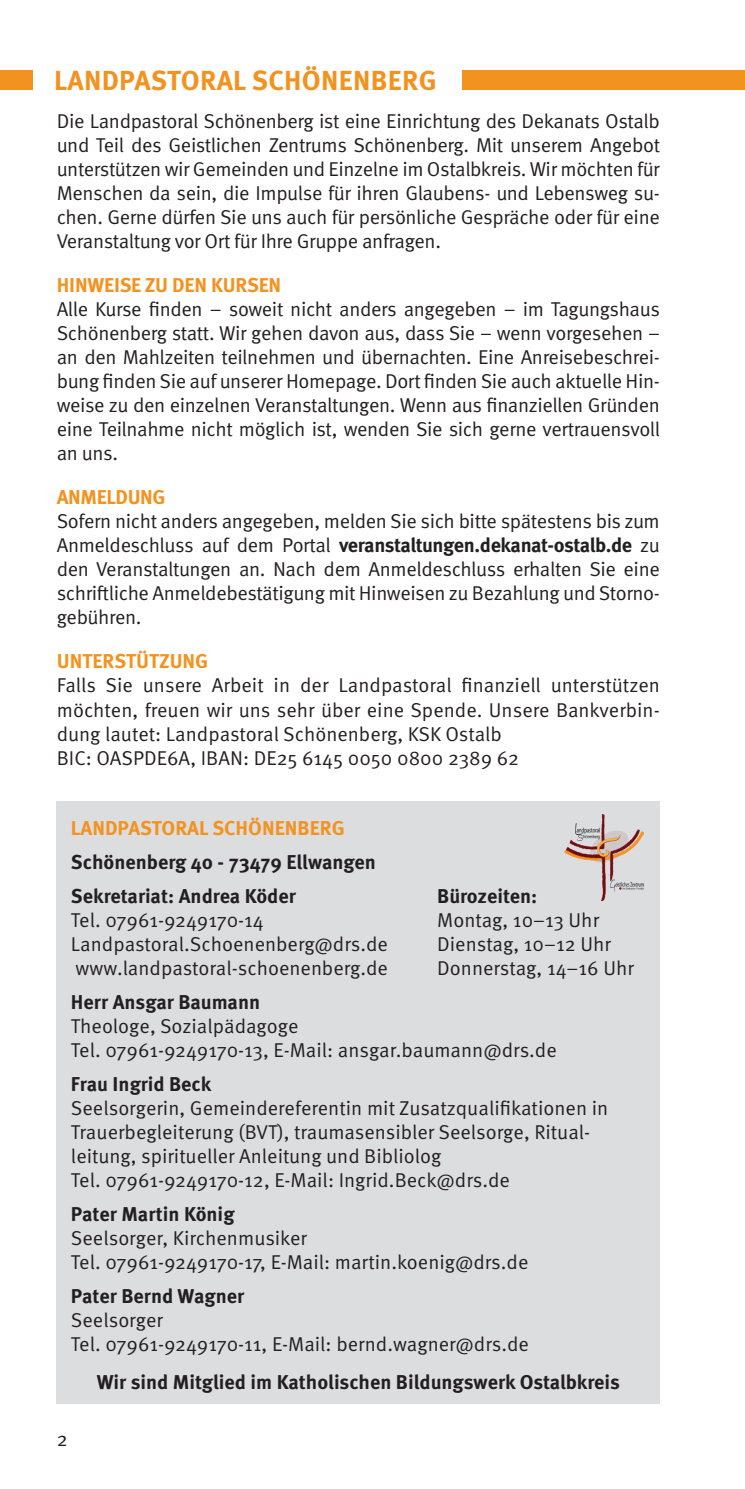
<style>
.page{position:relative;width:745px;height:1489px;background:#fff}
.page>*{position:absolute;margin:0;border:0;box-sizing:border-box;transform-origin:0 0}
.t1{font:700 27.5px "Meta OT";letter-spacing:.01em;color:#f3921f}
.t2{font:20px/24px "Meta OT Norm";letter-spacing:-.005em;color:#231f20}
.t3{font:700 20px/34px "Meta OT";color:#231f20}
.t4{font:700 20px "Meta OT";letter-spacing:-.01em;color:#f3921f}
.t5{font:700 20px "Meta OT";letter-spacing:-.025em;color:#231f20}
.s1{font-family:"Meta OT Norm";font-weight:400}
</style>
<div class="page">
<div style="left:57px;top:801px;width:602px;height:602px;background:#dcdddf"></div>
<div style="left:0;top:71px;width:744px;height:19px;background:#f3921f"></div>
<div style="left:33px;top:69px;width:428px;height:22px;background:#fff"></div>
<img style="left:564px;top:814px;width:79px;height:86px">
<h1 class="t1" style="left:54px;top:63px;width:384px">LANDPASTORAL SCHÖNENBERG</h1>
<p class="t2" style="left:57px;top:109px;width:604px;text-align:justify">Die Landpastoral Schönenberg ist eine Einrichtung des Dekanats Ostalb und Teil des Geistlichen Zentrums Schönenberg. Mit unserem Angebot unterstützen wir Gemeinden und Einzelne im Ostalbkreis. Wir möchten für Menschen da sein, die Impulse für ihren Glaubens- und Lebensweg su&shy;chen. Gerne dürfen Sie uns auch für persönliche Gespräche oder für eine Veranstaltung vor Ort für Ihre Gruppe anfragen.</p>
<p class="t4" style="left:57px;top:273px;width:226px">HINWEISE ZU DEN KURSEN</p>
<p class="t2" style="left:57px;top:297px;width:604px;text-align:justify">Alle Kurse finden – soweit nicht anders angegeben – im Tagungshaus Schönenberg statt. Wir gehen davon aus, dass Sie – wenn vorgesehen – an den Mahlzeiten teilnehmen und übernachten. Eine Anreisebeschrei&shy;bung finden Sie auf unserer Homepage. Dort finden Sie auch aktuelle Hin&shy;weise zu den einzelnen Veranstaltungen. Wenn aus finanziellen Gründen eine Teilnahme nicht möglich ist, wenden Sie sich gerne vertrauensvoll an uns.</p>
<p class="t4" style="left:57px;top:485px;width:110px">ANMELDUNG</p>
<p class="t2" style="left:57px;top:509px;width:604px">Sofern nicht anders angegeben, melden Sie sich bitte spätestens bis zum</p>
<p class="t5" style="left:57px;top:533px;width:604px"><span class="s1">Anmeldeschluss auf dem Portal</span> veranstaltungen.dekanat-ostalb.de <span class="s1">zu</span></p>
<p class="t2" style="left:57px;top:557px;width:604px;text-align:justify">den Veranstaltungen an. Nach dem Anmeldeschluss erhalten Sie eine schriftliche Anmeldebestätigung mit Hinweisen zu Bezahlung und Storno&shy;gebühren.</p>
<p class="t4" style="left:57px;top:649px;width:153px">UNTERSTÜTZUNG</p>
<p class="t2" style="left:57px;top:673px;width:604px">Falls Sie unsere Arbeit in der Landpastoral finanziell unterstützen möchten, freuen wir uns sehr über eine Spende. Unsere Bankverbin&shy;dung lautet: Landpastoral Schönenberg, KSK Ostalb<br>BIC: OASPDE6A, IBAN: DE25 6145 0050 0800 2389 62</p>
<p class="t4" style="left:71px;top:815px;width:275px">LANDPASTORAL SCHÖNENBERG</p>
<p class="t3" style="left:71px;top:845px;width:306px">Schönenberg 40 - 73479 Ellwangen<br>Sekretariat: Andrea Köder</p>
<p class="t3" style="left:437px;top:879px;width:102px">Bürozeiten:</p>
<p class="t2" style="left:71px;top:908px;width:194px">Tel. 07961-9249170-14</p>
<p class="t2" style="left:437px;top:908px;width:163px">Montag, 10–13 Uhr</p>
<p class="t2" style="left:71px;top:932px;width:318px">Landpastoral.Schoenenberg@drs.de</p>
<p class="t2" style="left:437px;top:932px;width:175px">Dienstag, 10–12 Uhr</p>
<p class="t2" style="left:75px;top:956px;width:314px">www.landpastoral-schoenenberg.de</p>
<p class="t2" style="left:437px;top:956px;width:198px">Donnerstag, 14–16 Uhr</p>
<p class="t3" style="left:71px;top:985px;width:191px">Herr Ansgar Baumann</p>
<p class="t2" style="left:71px;top:1014px;width:487px">Theologe, Sozialpädagoge<br>Tel. 07961-9249170-13, E-Mail: ansgar.baumann@drs.de</p>
<p class="t3" style="left:71px;top:1067px;width:142px">Frau Ingrid Beck</p>
<p class="t2" style="left:71px;top:1096px;width:538px">Seelsorgerin, Gemeindereferentin mit Zusatzqualifikationen in Trauerbegleiterung (BVT), traumasensibler Seelsorge, Ritual&shy;leitung, spiritueller Anleitung und Bibliolog<br>Tel. 07961-9249170-12, E-Mail: Ingrid.Beck@drs.de</p>
<p class="t3" style="left:71px;top:1197px;width:165px">Pater Martin König</p>
<p class="t2" style="left:71px;top:1226px;width:458px">Seelsorger, Kirchenmusiker<br>Tel. 07961-9249170-17, E-Mail: martin.koenig@drs.de</p>
<p class="t3" style="left:71px;top:1279px;width:175px">Pater Bernd Wagner</p>
<p class="t2" style="left:71px;top:1308px;width:459px">Seelsorger<br>Tel. 07961-9249170-11, E-Mail: bernd.wagner@drs.de</p>
<p class="t2" style="left:57px;top:1427px;width:13px">2</p>
<p class="t3" style="left:97px;top:1364px;width:524px">Wir sind Mitglied im Katholischen Bildungswerk Ostalbkreis</p>
</div>
